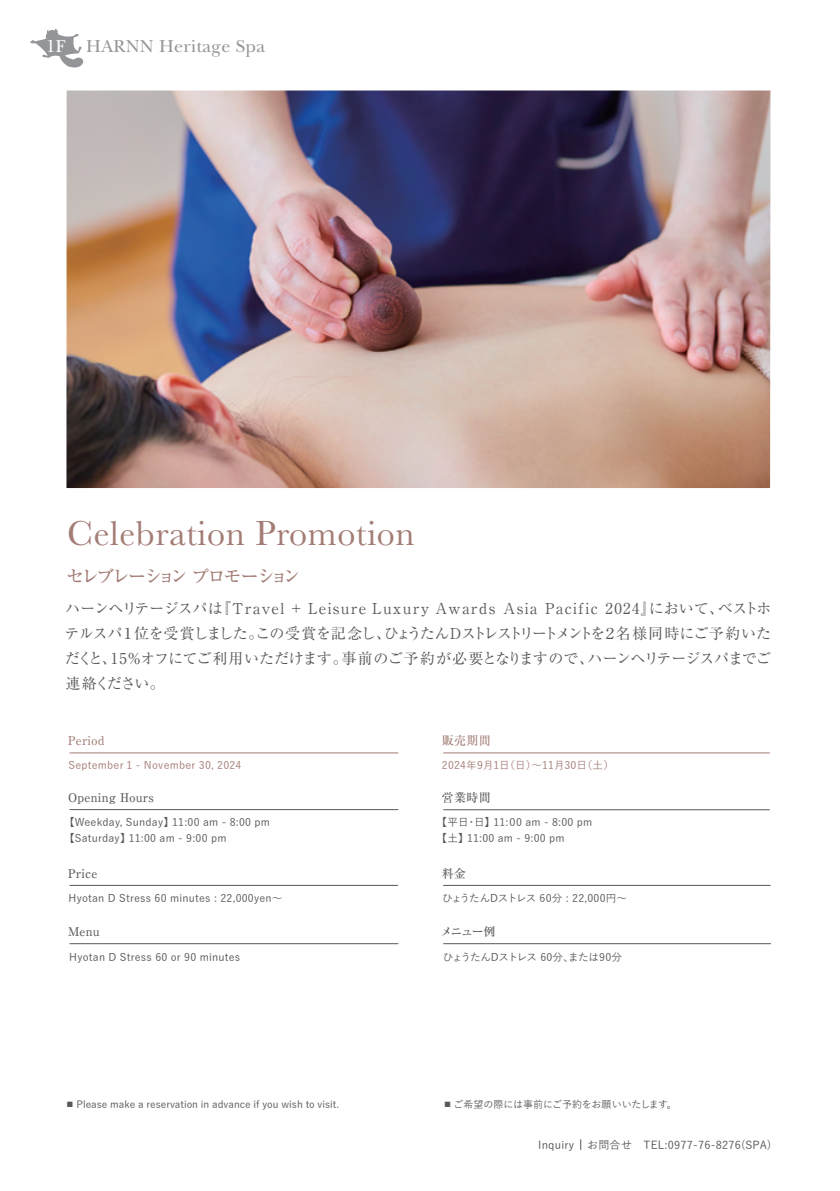
<style>
.page{position:relative;width:840px;height:1191px;background:#fff}
.page>*{position:absolute;margin:0;border:0;box-sizing:border-box;transform-origin:0 0}
.t1{font:36px "Baskerville";letter-spacing:.02em;color:#a37c75}
.t2{font:18px "New Baskerville Std";letter-spacing:.02em;color:#939598}
.t3{font:500 18px "Ryumin Pro";letter-spacing:-.15em;color:#a37c75}
.t4{font:15px/25px "Ryumin Pro";letter-spacing:-.05em;color:#57585a;text-align:justify}
.t5{font:500 12px "Ryumin Pro";letter-spacing:.02em;color:#57585a}
.t6{font:500 12px "Ryumin Pro";letter-spacing:.02em;color:#a37c75}
.t7{font:500 11px "Yu Go";letter-spacing:.02em;color:#57585a}
.t8{font:500 10.6px/16px "Yu Go";letter-spacing:.02em;color:#57585a}
.t9{font:500 10.6px "Yu Go";letter-spacing:.02em;color:#a37c75}
.t10{font:500 10.6px "Yu Go";letter-spacing:-.02em;color:#57585a}
.t11{font:500 10.6px "Yu Go";letter-spacing:-.025em;color:#57585a}
.t12{font:500 10px "Yu Go";color:#57585a}
.s1{color:#fff}
.s2{font-size:7px}
</style>
<div class="page">
<img style="left:66px;top:90px;width:704px;height:398px">
<svg style="left:30px;top:29px;width:53px;height:39px"></svg>
<hr style="left:69px;top:752px;width:329px;height:1px;background:#a37c75">
<hr style="left:443px;top:752px;width:326px;height:1px;background:#a37c75">
<hr style="left:443px;top:809px;width:326px;height:1px;background:#57585a">
<hr style="left:69px;top:809px;width:329px;height:1px;background:#57585a">
<hr style="left:69px;top:885px;width:329px;height:1px;background:#57585a">
<hr style="left:69px;top:943px;width:329px;height:1px;background:#57585a">
<hr style="left:443px;top:885px;width:327px;height:1px;background:#57585a">
<hr style="left:443px;top:943px;width:327px;height:1px;background:#57585a">
<p class="t2" style="left:46px;top:35px;width:220px"><span class="s1">1F</span> HARNN Heritage Spa</p>
<h1 class="t1" style="left:67px;top:510px;width:349px">Celebration Promotion</h1>
<p class="t3" style="left:66px;top:562px;width:236px">セレブレーション プロモーション</p>
<p class="t4" style="left:65px;top:594px;width:708px">ハーンヘリテージスパは『Travel ＋ Leisure Luxury Awards Asia Pacific 2024』において、ベストホテルスパ１位を受賞しました。この受賞を記念し、ひょうたんDストレストリートメントを２名様同時にご予約いただくと、15%オフにてご利用いただけます。事前のご予約が必要となりますので、ハーンヘリテージスパまでご連絡ください。</p>
<p class="t6" style="left:68px;top:731px;width:38px">Period</p>
<p class="t9" style="left:68px;top:755px;width:174px">September 1 - November 30, 2024</p>
<p class="t5" style="left:68px;top:787px;width:87px">Opening Hours</p>
<p class="t8" style="left:64px;top:813px;width:207px">【Weekday, Sunday】11:00 am - 8:00 pm【Saturday】11:00 am - 9:00 pm</p>
<p class="t5" style="left:68px;top:863px;width:31px">Price</p>
<p class="t8" style="left:68px;top:888px;width:215px">Hyotan D Stress 60 minutes : 22,000yen～</p>
<p class="t5" style="left:68px;top:921px;width:33px">Menu</p>
<p class="t8" style="left:69px;top:947px;width:172px">Hyotan D Stress 60 or 90 minutes</p>
<p class="t12" style="left:66px;top:1095px;width:274px"><span class="s2">■</span> Please make a reservation in advance if you wish to visit.</p>
<p class="t6" style="left:441px;top:731px;width:50px">販売期間</p>
<p class="t9" style="left:441px;top:755px;width:173px">2024年9月1日（日）～11月30日（土）</p>
<p class="t5" style="left:441px;top:787px;width:50px">営業時間</p>
<p class="t8" style="left:436px;top:812px;width:157px">【平日・日】11:０0 am - 8:00 pm【土】11:00 am - 9:00 pm</p>
<p class="t5" style="left:441px;top:863px;width:26px">料金</p>
<p class="t10" style="left:442px;top:887px;width:186px">ひょうたんDストレス 60分 : 22,000円～</p>
<p class="t5" style="left:440px;top:921px;width:57px">メニュー例</p>
<p class="t11" style="left:443px;top:946px;width:180px">ひょうたんDストレス 60分、または90分</p>
<p class="t12" style="left:444px;top:1095px;width:234px"><span class="s2">■</span> ご希望の際には事前にご予約をお願いいたします。</p>
<p class="t7" style="left:538px;top:1134px;width:234px">Inquiry お問合せ　TEL:0977-76-8276(SPA)</p>
</div>
